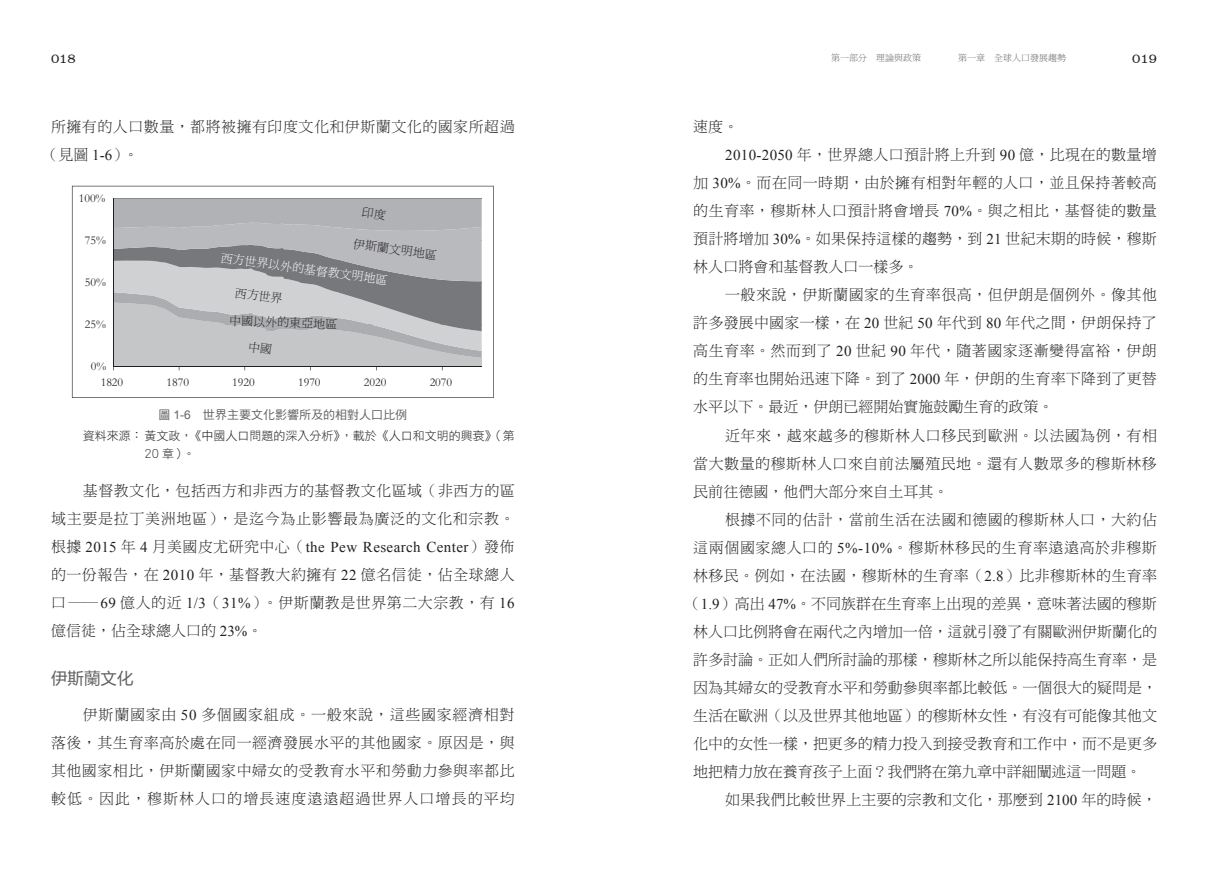
<style>
.page{position:relative;width:1208px;height:893px;background:#fff}
.page>*{position:absolute;margin:0;border:0;box-sizing:border-box;transform-origin:0 0}
.BT3{font:16.5px "FZLTHK GBK1 0";color:#636366}
.正文{font:15px/28px "DF Ming HK W3";letter-spacing:.01em;color:#231f20;text-align:justify}
.正文-2{font:15px/28px "DF Ming HK W3";letter-spacing:.03em;color:#231f20}
.正文-3{font:15px "DF Ming HK W3";letter-spacing:.035em;color:#231f20}
.t1{font:300 13.5px "Clarendon BT";color:#231f20}
.资料来源{font:12px/18px "DF Hei HK W3";color:#231f20}
.t2{font:12px "Garamond";color:#231f20}
.图说居中{font:12px "DF Hei HK W5";color:#636366}
.t3{font:12px "DF Ming HK W3 E Ten B5 H";color:#231f20}
.t4{font:12px "DF Ming HK W3 E Ten B5 H";color:#fff}
.t5{font:9px "DF Ming HK W3";color:#636366}
.s1{font-family:"Times New Roman"}
.s2{font-family:"Arial"}
</style>
<div class="page">
<svg style="left:72px;top:186px;width:422px;height:212px"></svg>
<svg style="left:113px;top:199px;width:369px;height:171px;background:#b1b2b5"></svg>
<p class="t1" style="left:51px;top:50px;width:26px">018</p>
<p class="t5" style="left:831px;top:53px;width:91px">第一部分　理論與政策</p>
<p class="t5" style="left:958px;top:53px;width:109px">第一章　全球人口發展趨勢</p>
<p class="t1" style="left:1132px;top:50px;width:26px">019</p>
<p class="正文-2" style="left:44px;top:112px;width:472px;text-indent:8px">所擁有的人口數量，都將被擁有印度文化和伊斯蘭文化的國家所超過（見圖 <span class="s1">1-6</span>）。</p>
<p class="t2" style="left:79px;top:190px;width:28px">100%</p>
<p class="t2" style="left:85px;top:232px;width:23px">75%</p>
<p class="t2" style="left:85px;top:274px;width:23px">50%</p>
<p class="t2" style="left:85px;top:316px;width:23px">25%</p>
<p class="t2" style="left:91px;top:358px;width:17px">0%</p>
<p class="t3" style="left:354px;top:237px;width:85px;rotate:8deg">伊斯蘭文明地區</p>
<p class="t4" style="left:222px;top:251px;width:169px;rotate:8deg">西方世界以外的基督教文明地區</p>
<p class="t3" style="left:236px;top:286px;width:49px;rotate:8deg">西方世界</p>
<p class="t3" style="left:230px;top:314px;width:109px;rotate:2deg">中國以外的東亞地區</p>
<p class="t2" style="left:101px;top:374px;width:24px">1820</p>
<p class="t2" style="left:166px;top:374px;width:24px">1870</p>
<p class="t2" style="left:232px;top:374px;width:24px">1920</p>
<p class="t2" style="left:298px;top:374px;width:24px">1970</p>
<p class="t2" style="left:364px;top:374px;width:24px">2020</p>
<p class="t2" style="left:430px;top:374px;width:24px">2070</p>
<p class="图说居中" style="left:159px;top:408px;width:250px">圖 <span class="s2">1-6</span>　世界主要文化影響所及的相對人口比例</p>
<p class="资料来源" style="left:145px;top:427px;width:371px;text-indent:-62px">資料來源： 黃文政，《中國人口問題的深入分析》，載於《人口和文明的興衰》（第<br>20 章）。</p>
<p class="正文" style="left:51px;top:476px;width:465px;text-indent:32px">基督教文化，包括西方和非西方的基督教文化區域（非西方的區域主要是拉丁美洲地區），是迄今為止影響最為廣泛的文化和宗教。根據 <span class="s1">2015</span> 年 <span class="s1">4</span> 月美國皮尤研究中心（<span class="s1">the Pew Research Center</span>）發佈的一份報告，在 <span class="s1">2010</span> 年，基督教大約擁有 <span class="s1">22</span> 億名信徒，佔全球總人口——<span class="s1">69</span> 億人的近 <span class="s1">1/3</span>（<span class="s1">31%</span>）。伊斯蘭教是世界第二大宗教，有 <span class="s1">16</span>億信徒，佔全球總人口的 <span class="s1">23%</span>。</p>
<p class="BT3" style="left:51px;top:670px;width:84px">伊斯蘭文化</p>
<p class="正文" style="left:51px;top:700px;width:465px;text-indent:32px">伊斯蘭國家由 <span class="s1">50</span> 多個國家組成。一般來說，這些國家經濟相對落後，其生育率高於處在同一經濟發展水平的其他國家。原因是，與其他國家相比，伊斯蘭國家中婦女的受教育水平和勞動力參與率都比較低。因此，穆斯林人口的增長速度遠遠超過世界人口增長的平均</p>
<p class="正文" style="left:693px;top:112px;width:46px">速度。</p>
<p class="正文" style="left:693px;top:140px;width:465px;text-indent:32px"><span class="s1">2010-2050</span> 年，世界總人口預計將上升到 <span class="s1">90</span> 億，比現在的數量增加 <span class="s1">30%</span>。而在同一時期，由於擁有相對年輕的人口，並且保持著較高的生育率，穆斯林人口預計將會增長 <span class="s1">70%</span>。與之相比，基督徒的數量預計將增加 <span class="s1">30%</span>。如果保持這樣的趨勢，到 <span class="s1">21</span> 世紀末期的時候，穆斯林人口將會和基督教人口一樣多。</p>
<p class="正文" style="left:693px;top:281px;width:465px;text-indent:32px">一般來說，伊斯蘭國家的生育率很高，但伊朗是個例外。像其他許多發展中國家一樣，在 <span class="s1">20</span> 世紀 <span class="s1">50</span> 年代到 <span class="s1">80</span> 年代之間，伊朗保持了高生育率。然而到了 <span class="s1">20</span> 世紀 <span class="s1">90</span> 年代，隨著國家逐漸變得富裕，伊朗的生育率也開始迅速下降。到了 <span class="s1">2000</span> 年，伊朗的生育率下降到了更替水平以下。最近，伊朗已經開始實施鼓勵生育的政策。</p>
<p class="正文" style="left:693px;top:421px;width:465px;text-indent:32px">近年來，越來越多的穆斯林人口移民到歐洲。以法國為例，有相當大數量的穆斯林人口來自前法屬殖民地。還有人數眾多的穆斯林移民前往德國，他們大部分來自土耳其。</p>
<p class="正文-2" style="left:725px;top:505px;width:433px">根據不同的估計，當前生活在法國和德國的穆斯林人口，大約佔</p>
<p class="正文-3" style="left:693px;top:539px;width:465px">這兩個國家總人口的 <span class="s1">5%-10%</span>。穆斯林移民的生育率遠遠高於非穆斯</p>
<p class="正文" style="left:693px;top:561px;width:465px">林移民。例如，在法國，穆斯林的生育率（<span class="s1">2.8</span>）比非穆斯林的生育率</p>
<p class="正文" style="left:686px;top:589px;width:472px">（<span class="s1">1.9</span>）高出 <span class="s1">47%</span>。不同族群在生育率上出現的差異，意味著法國的穆斯</p>
<p class="正文" style="left:693px;top:617px;width:465px">林人口比例將會在兩代之內增加一倍，這就引發了有關歐洲伊斯蘭化的</p>
<p class="正文" style="left:693px;top:645px;width:465px">許多討論。正如人們所討論的那樣，穆斯林之所以能保持高生育率，是</p>
<p class="正文" style="left:693px;top:673px;width:465px">因為其婦女的受教育水平和勞動參與率都比較低。一個很大的疑問是，</p>
<p class="正文" style="left:693px;top:701px;width:465px">生活在歐洲（以及世界其他地區）的穆斯林女性，有沒有可能像其他文</p>
<p class="正文" style="left:693px;top:729px;width:465px">化中的女性一樣，把更多的精力投入到接受教育和工作中，而不是更多</p>
<p class="正文" style="left:693px;top:757px;width:449px">地把精力放在養育孩子上面？我們將在第九章中詳細闡述這一問題。</p>
<p class="正文" style="left:725px;top:786px;width:433px">如果我們比較世界上主要的宗教和文化，那麼到 <span class="s1">2100</span> 年的時候，</p>
</div>
